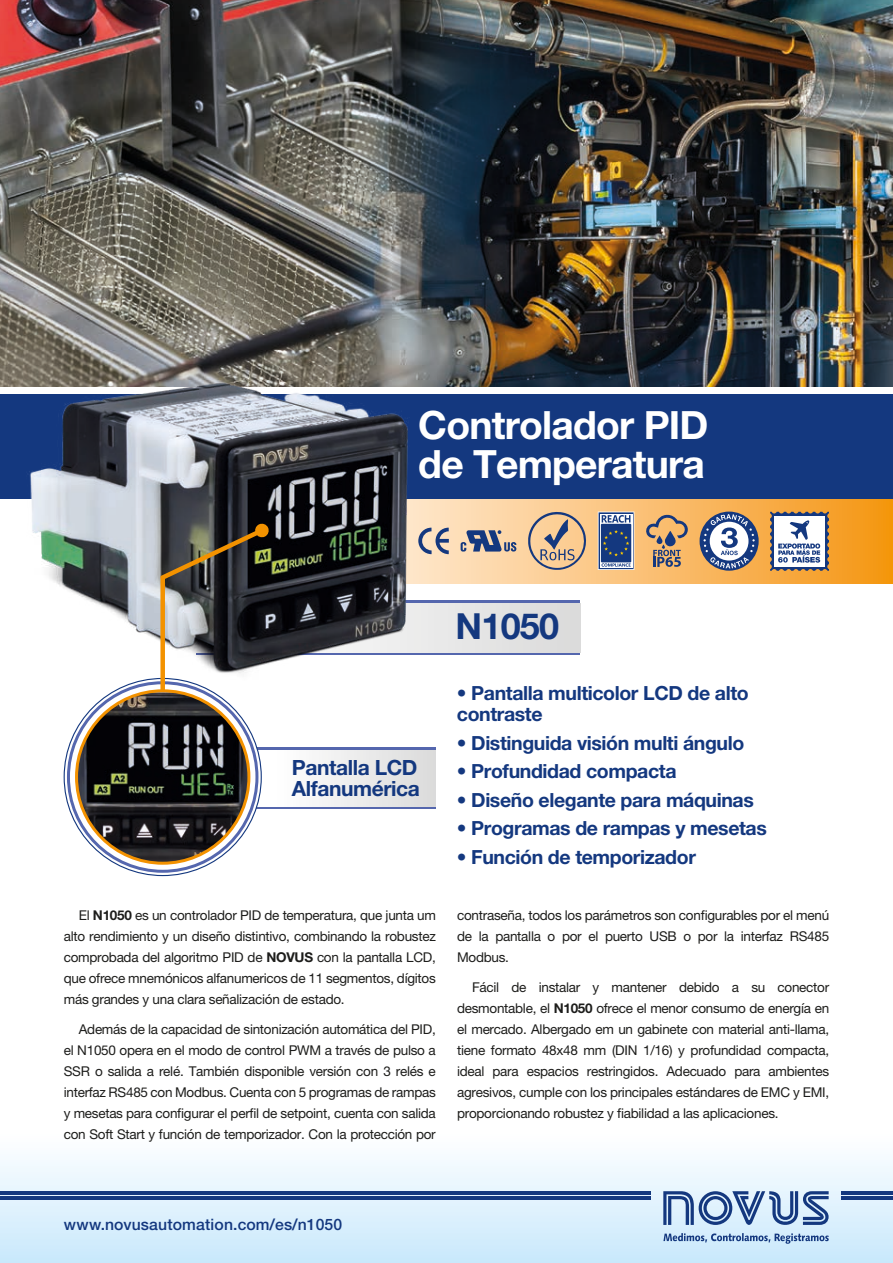
<style>
.page{position:relative;width:893px;height:1263px;background:#fff}
.page>*{position:absolute;margin:0;border:0;box-sizing:border-box;transform-origin:0 0}
.t1{font:700 39px/39.3px "Helvetica Neue LT Pro";letter-spacing:-.02em;color:#fff}
.t2{font:700 36px "Helvetica Neue LT Pro";letter-spacing:-.02em;color:#14387f}
.t3{font:700 21px/21px "Helvetica Neue LT Pro";letter-spacing:-.02em;color:#14387f}
.t4{font:700 19.5px/21px "Helvetica Neue LT Pro";letter-spacing:-.02em;color:#14387f}
.t5{font:500 15.75px "Helvetica Neue LT Pro";letter-spacing:.01em;color:#14387f}
.t6{font:13.5px/21px "Helvetica Neue LT Pro";letter-spacing:-.02em;color:#1d1d1b;text-align:justify}
.s1{font-weight:700}
</style>
<div class="page">
<svg style="left:435px;top:600px;width:145px;height:55px"></svg>
<div style="left:197px;top:603px;width:383px;height:49px;background:#e2e2e2"></div>
<img style="left:0;top:0;width:893px;height:387px">
<div style="left:0;top:1131px;width:893px;height:132px;background:linear-gradient(to bottom,#fefdfe,#c6e5fa)"></div>
<svg style="left:435px;top:498px;width:458px;height:85px;background:#f4b96a"></svg>
<div style="left:0;top:394px;width:893px;height:104px;background:#14387f"></div>
<svg style="left:256px;top:748px;width:180px;height:61px"></svg>
<svg style="left:257px;top:750px;width:179px;height:56px"></svg>
<svg style="left:435px;top:528px;width:14px;height:26px"></svg>
<svg style="left:645px;top:515px;width:43px;height:52px;background:#b99772"></svg>
<svg style="left:461px;top:530px;width:55px;height:22px"></svg>
<svg style="left:528px;top:511px;width:59px;height:59px;background:#caae90"></svg>
<svg style="left:770px;top:512px;width:59px;height:59px"></svg>
<svg style="left:598px;top:512px;width:36px;height:58px;background:#57709d"></svg>
<svg style="left:700px;top:512px;width:59px;height:59px"></svg>
<svg style="left:703px;top:514px;width:52px;height:54px"></svg>
<hr style="left:0;top:1191px;width:651px;height:3px;background:#14387f">
<hr style="left:0;top:1196px;width:651px;height:3px;background:#14387f">
<hr style="left:841px;top:1191px;width:52px;height:3px;background:#14387f">
<hr style="left:841px;top:1196px;width:52px;height:3px;background:#14387f">
<svg style="left:663px;top:1191px;width:166px;height:53px;background:#98b2d2"></svg>
<img style="left:11px;top:358px;width:424px;height:335px">
<svg style="left:64px;top:678px;width:197px;height:197px"></svg>
<svg style="left:158px;top:523px;width:112px;height:225px"></svg>
<img style="left:77px;top:691px;width:172px;height:172px;border-radius:86px">
<h1 class="t1" style="left:418px;top:404px;width:292px">Controlador PID de Temperatura</h1>
<h3 class="t3" style="left:292px;top:757px;width:129px">Pantalla LCD<br>Alfanumérica</h3>
<p class="t6" style="left:64px;top:905px;width:374px;text-indent:15px">El <span class="s1">N1050</span> es un controlador PID de temperatura, que junta um alto rendimiento y un diseño distintivo, combinando la robustez comprobada del algoritmo PID de <span class="s1">NOVUS</span> con la pantalla LCD, que ofrece mnemónicos alfanumericos de 11 segmentos, dígitos más grandes y una clara señalización de estado.</p>
<p class="t6" style="left:64px;top:1019px;width:374px;text-indent:15px">Además de la capacidad de sintonización automática del PID, el N1050 opera en el modo de control PWM a través de pulso a SSR o salida a relé. También disponible versión con 3 relés e interfaz RS485 con Modbus. Cuenta con 5 programas de rampas y mesetas para configurar el perfil de setpoint, cuenta con salida con Soft Start y función de temporizador. Con la protección por</p>
<h2 class="t2" style="left:455px;top:604px;width:105px">N1050</h2>
<h3 class="t4" style="left:457px;top:682px;width:293px">• Pantalla multicolor LCD de alto contraste</h3>
<h3 class="t4" style="left:457px;top:732px;width:289px">• Distinguida visión multi ángulo</h3>
<h3 class="t4" style="left:457px;top:760px;width:221px">• Profundidad compacta</h3>
<h3 class="t4" style="left:457px;top:789px;width:299px">• Diseño elegante para máquinas</h3>
<h3 class="t4" style="left:457px;top:817px;width:312px">• Programas de rampas y mesetas</h3>
<h3 class="t4" style="left:457px;top:846px;width:241px">• Función de temporizador</h3>
<p class="t6" style="left:457px;top:905px;width:374px">contraseña, todos los parámetros son configurables por el menú de la pantalla o por el puerto USB o por la interfaz RS485<br>Modbus.</p>
<p class="t6" style="left:457px;top:977px;width:374px;text-indent:15px">Fácil de instalar y mantener debido a su conector desmontable, el <span class="s1">N1050</span> ofrece el menor consumo de energía en el mercado. Albergado em un gabinete con material anti-llama, tiene formato 48x48 mm (DIN 1/16) y profundidad compacta, ideal para espacios restringidos. Adecuado para ambientes agresivos, cumple con los principales estándares de EMC y EMI, proporcionando robustez y fiabilidad a las aplicaciones.</p>
<p class="t5" style="left:64px;top:1215px;width:280px">www.novusautomation.com/es/n1050</p>
</div>
